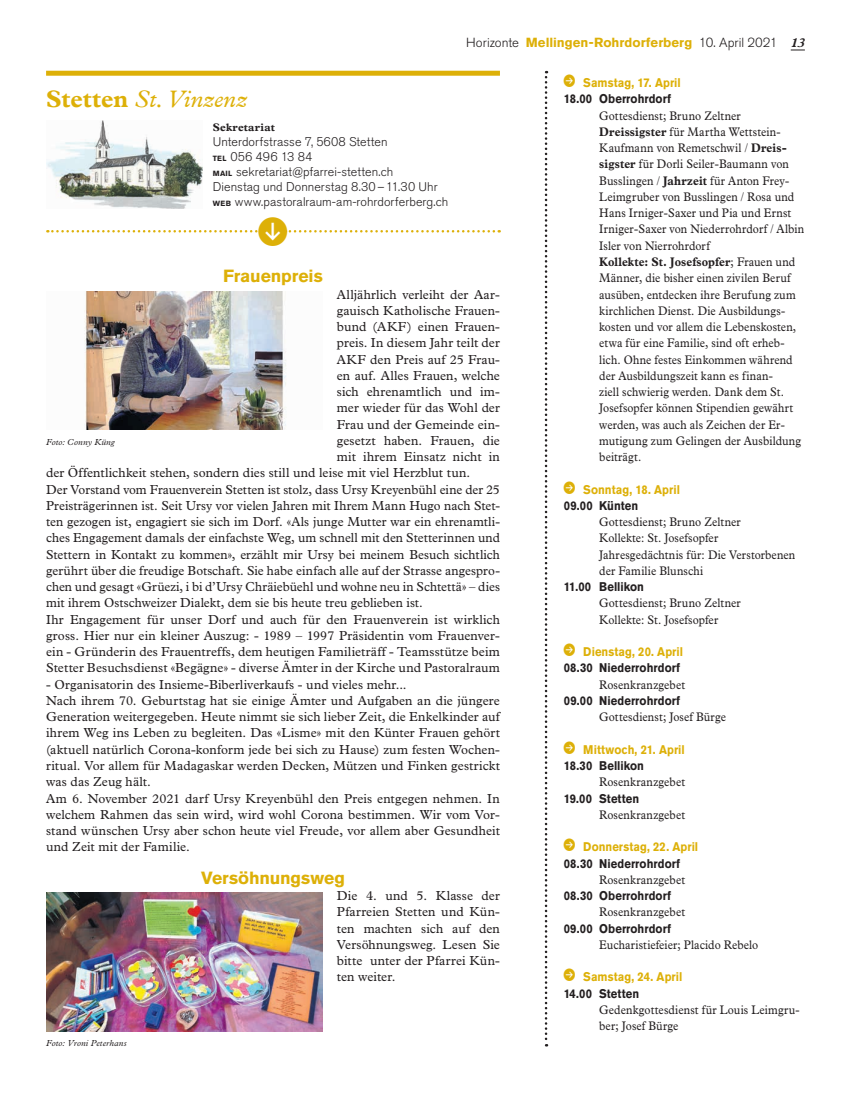
<style>
.page{position:relative;width:851px;height:1099px;background:#fff}
.page>*{position:absolute;margin:0;border:0;box-sizing:border-box;transform-origin:0 0}
.t1{font:italic 23.75px "Plantin MT Pro";letter-spacing:-.005em;color:#ddb008}
.t2{font:700 17.5px "Akzidenz Grotesk Pro";letter-spacing:-.005em;color:#ddb008}
.t3{font:13.12px/16.2px "Plantin Std";letter-spacing:.005em;color:#231f20}
.t4{font:13.12px "Plantin Std";letter-spacing:.005em;color:#231f20;scale:.96 1}
.t5{font:700 13.12px "Akzidenz Grotesk Pro";letter-spacing:.005em;color:#ddb008}
.t6{font:12.5px/16.2px "Plantin Std";letter-spacing:.01em;color:#231f20;scale:.9 1}
.t7{font:700 12.5px "Akzidenz Grotesk Pro";letter-spacing:.005em;color:#231f20;scale:.9 1}
.t8{font:300 12.5px/15px "Akzidenz Grotesk Pro";letter-spacing:.005em;color:#231f20}
.t9{font:700 12.5px "Akzidenz Grotesk Pro";letter-spacing:.005em;color:#ddb008;scale:.9 1}
.t10{font:700 11px "Plantin MT Pro";letter-spacing:.025em;color:#231f20}
.t11{font:italic 8.75px "Plantin Std";letter-spacing:.025em;color:#231f20}
.s1{font-weight:300;color:#231f20}
.s2{font-family:"Plantin Std";font-style:italic;color:#231f20}
.s3{font-weight:700;font-style:normal}
.s4{font-weight:700;font-size:7.5px}
.s5{font-weight:700}
</style>
<div class="page">
<svg style="left:790px;top:50px;width:14px;height:1px"></svg>
<svg style="left:544px;top:71px;width:3px;height:975px"></svg>
<img style="left:84px;top:291px;width:202px;height:138px">
<img style="left:46px;top:893px;width:276px;height:138px">
<div style="left:46px;top:71px;width:454px;height:5px;background:#ddb008"></div>
<img style="left:46px;top:121px;width:156px;height:87px">
<svg style="left:47px;top:230px;width:452px;height:3px"></svg>
<p class="t5" style="left:466px;top:34px;width:340px"><span class="s1">Horizonte</span> Mellingen-Rohrdorferberg <span class="s1">10. April 2021</span> <span class="s2">13</span></p>
<h1 class="t1" style="left:46px;top:85px;width:203px"><span class="s3">Stetten</span> St.Vinzenz</h1>
<p class="t10" style="left:213px;top:120px;width:64px">Sekretariat</p>
<p class="t8" style="left:213px;top:134px;width:237px">Unterdorfstrasse 7, 5608 Stetten<br><span class="s4">TEL</span> 056 496 13 84<br><span class="s4">MAIL</span> sekretariat@pfarrei-stetten.ch<br>Dienstag und Donnerstag 8.30–11.30 Uhr <span class="s4">WEB</span> www.pastoralraum-am-rohrdorferberg.ch</p>
<h2 class="t2" style="left:223px;top:265px;width:101px">Frauenpreis</h2>
<p class="t3" style="left:337px;top:286px;width:164px">Alljährlich verleiht der Aar-</p>
<p class="t3" style="left:337px;top:302px;width:164px">gauisch Katholische Frauen-</p>
<p class="t3" style="left:337px;top:318px;width:164px">bund (AKF) einen Frauen-</p>
<p class="t3" style="left:337px;top:335px;width:164px">preis. In diesem Jahr teilt der</p>
<p class="t3" style="left:337px;top:351px;width:164px">AKF den Preis auf 25 Frau-</p>
<p class="t3" style="left:337px;top:367px;width:164px">en auf. Alles Frauen, welche</p>
<p class="t3" style="left:337px;top:383px;width:164px">sich ehrenamtlich und im-</p>
<p class="t3" style="left:337px;top:400px;width:165px">mer wieder für das Wohl der</p>
<p class="t3" style="left:337px;top:416px;width:164px">Frau und der Gemeinde ein-</p>
<p class="t3" style="left:337px;top:432px;width:165px">gesetzt haben. Frauen, die</p>
<p class="t3" style="left:337px;top:448px;width:164px">mit ihrem Einsatz nicht in</p>
<p class="t3" style="left:46px;top:465px;width:425px">der Öffentlichkeit stehen, sondern dies still und leise mit viel Herzblut tun.</p>
<p class="t4" style="left:46px;top:481px;width:474px">Der Vorstand vom Frauenverein Stetten ist stolz, dass Ursy Kreyenbühl eine der 25</p>
<p class="t4" style="left:46px;top:498px;width:474px">Preisträgerinnen ist. Seit Ursy vor vielen Jahren mit Ihrem Mann Hugo nach Stet-</p>
<p class="t4" style="left:46px;top:514px;width:474px">ten gezogen ist, engagiert sie sich im Dorf. «Als junge Mutter war ein ehrenamtli-</p>
<p class="t4" style="left:46px;top:530px;width:474px">ches Engagement damals der einfachste Weg, um schnell mit den Stetterinnen und</p>
<p class="t4" style="left:46px;top:546px;width:474px">Stettern in Kontakt zu kommen», erzählt mir Ursy bei meinem Besuch sichtlich</p>
<p class="t4" style="left:46px;top:563px;width:474px">gerührt über die freudige Botschaft. Sie habe einfach alle auf der Strasse angespro-</p>
<p class="t4" style="left:46px;top:579px;width:474px">chen und gesagt «Grüezi, i bi d’Ursy Chräiebüehl und wohne neu in Schtettä» – dies</p>
<p class="t4" style="left:46px;top:595px;width:394px">mit ihrem Ostschweizer Dialekt, dem sie bis heute treu geblieben ist.</p>
<p class="t3" style="left:46px;top:611px;width:455px">Ihr Engagement für unser Dorf und auch für den Frauenverein ist wirklich</p>
<p class="t3" style="left:46px;top:627px;width:455px">gross. Hier nur ein kleiner Auszug: - 1989 – 1997 Präsidentin vom Frauenver-</p>
<p class="t3" style="left:46px;top:643px;width:455px">ein - Gründerin des Frauentreffs, dem heutigen Familieträff - Teamsstütze beim</p>
<p class="t3" style="left:46px;top:660px;width:455px">Stetter Besuchsdienst «Begägne» - diverse Ämter in der Kirche und Pastoralraum</p>
<p class="t3" style="left:46px;top:676px;width:455px">- Organisatorin des Insieme-Biberliverkaufs - und vieles mehr...<br>Nach ihrem 70. Geburtstag hat sie einige Ämter und Aufgaben an die jüngere Generation weitergegeben. Heute nimmt sie sich lieber Zeit, die Enkelkinder auf ihrem Weg ins Leben zu begleiten. Das «Lisme» mit den Künter Frauen gehört (aktuell natürlich Corona-konform jede bei sich zu Hause) zum festen Wochen&shy;ritual. Vor allem für Madagaskar werden Decken, Mützen und Finken gestrickt was das Zeug hält.<br>Am 6. November 2021 darf Ursy Kreyenbühl den Preis entgegen nehmen. In welchem Rahmen das sein wird, wird wohl Corona bestimmen. Wir vom Vor&shy;stand wünschen Ursy aber schon heute viel Freude, vor allem aber Gesundheit und Zeit mit der Familie.</p>
<h2 class="t2" style="left:201px;top:866px;width:145px">Versöhnungsweg</h2>
<p class="t3" style="left:337px;top:887px;width:165px;text-align:justify">Die 4. und 5. Klasse der Pfarreien Stetten und Kün&shy;ten machten sich auf den Versöhnungsweg. Lesen Sie bitte unter der Pfarrei Kün&shy;ten weiter.</p>
<p class="t11" style="left:46px;top:437px;width:70px">Foto: Conny Küng</p>
<p class="t11" style="left:46px;top:1038px;width:82px">Foto: Vroni Peterhans</p>
<p class="t9" style="left:583px;top:75px;width:110px">Samstag, 17. April</p>
<p class="t7" style="left:563px;top:91px;width:121px">18.00 Oberrohrdorf</p>
<p class="t6" style="left:599px;top:107px;width:229px">Gottesdienst; Bruno Zeltner <span class="s5">Dreissigster</span> für Martha Wettstein-Kaufmann von Remetschwil / <span class="s5">Dreis&shy;sigster</span> für Dorli Seiler-Baumann von Busslingen / <span class="s5">Jahrzeit</span> für Anton Frey-Leimgruber von Busslingen / Rosa und Hans Irniger-Saxer und Pia und Ernst Irniger-Saxer von Niederrohrdorf / Albin Isler von Nierrohrdorf<br><span class="s5">Kollekte: St. Josefsopfer</span>; Frauen und Männer, die bisher einen zivilen Beruf ausüben, entdecken ihre Berufung zum kirchlichen Dienst. Die Ausbildungs&shy;kosten und vor allem die Lebenskosten, etwa für eine Familie, sind oft erheb&shy;lich. Ohne festes Einkommen während der Ausbildungszeit kann es finan-<br>ziell schwierig werden. Dank dem St.<br>Josefsopfer können Stipendien gewährt werden, was auch als Zeichen der Er&shy;mutigung zum Gelingen der Ausbildung beiträgt.</p>
<p class="t9" style="left:583px;top:481px;width:109px">Sonntag, 18. April</p>
<p class="t7" style="left:563px;top:497px;width:84px">09.00 Künten</p>
<p class="t6" style="left:599px;top:514px;width:219px">Gottesdienst; Bruno Zeltner<br>Kollekte: St. Josefsopfer<br>Jahresgedächtnis für: Die Verstorbenen der Familie Blunschi</p>
<p class="t7" style="left:563px;top:578px;width:91px">11.00 Bellikon</p>
<p class="t6" style="left:599px;top:595px;width:159px">Gottesdienst; Bruno Zeltner<br>Kollekte: St. Josefsopfer</p>
<p class="t9" style="left:583px;top:643px;width:112px">Dienstag, 20. April</p>
<p class="t7" style="left:563px;top:660px;width:131px">08.30 Niederrohrdorf</p>
<p class="t6" style="left:599px;top:676px;width:97px">Rosenkranzgebet</p>
<p class="t7" style="left:563px;top:692px;width:131px">09.00 Niederrohrdorf</p>
<p class="t6" style="left:599px;top:709px;width:142px">Gottesdienst; Josef Bürge</p>
<p class="t9" style="left:583px;top:741px;width:114px">Mittwoch, 21. April</p>
<p class="t7" style="left:563px;top:757px;width:91px">18.30 Bellikon</p>
<p class="t6" style="left:599px;top:774px;width:97px">Rosenkranzgebet</p>
<p class="t7" style="left:563px;top:790px;width:85px">19.00 Stetten</p>
<p class="t6" style="left:599px;top:806px;width:97px">Rosenkranzgebet</p>
<p class="t9" style="left:583px;top:838px;width:129px">Donnerstag, 22. April</p>
<p class="t7" style="left:563px;top:855px;width:131px">08.30 Niederrohrdorf</p>
<p class="t6" style="left:599px;top:871px;width:97px">Rosenkranzgebet</p>
<p class="t7" style="left:563px;top:887px;width:121px">08.30 Oberrohrdorf</p>
<p class="t6" style="left:599px;top:904px;width:97px">Rosenkranzgebet</p>
<p class="t7" style="left:563px;top:920px;width:121px">09.00 Oberrohrdorf</p>
<p class="t6" style="left:599px;top:936px;width:178px">Eucharistiefeier; Placido Rebelo</p>
<p class="t9" style="left:583px;top:968px;width:112px">Samstag, 24. April</p>
<p class="t7" style="left:563px;top:985px;width:85px">14.00 Stetten</p>
<p class="t6" style="left:599px;top:1001px;width:224px">Gedenkgottesdienst für Louis Leimgru&shy;ber; Josef Bürge</p>
</div>
